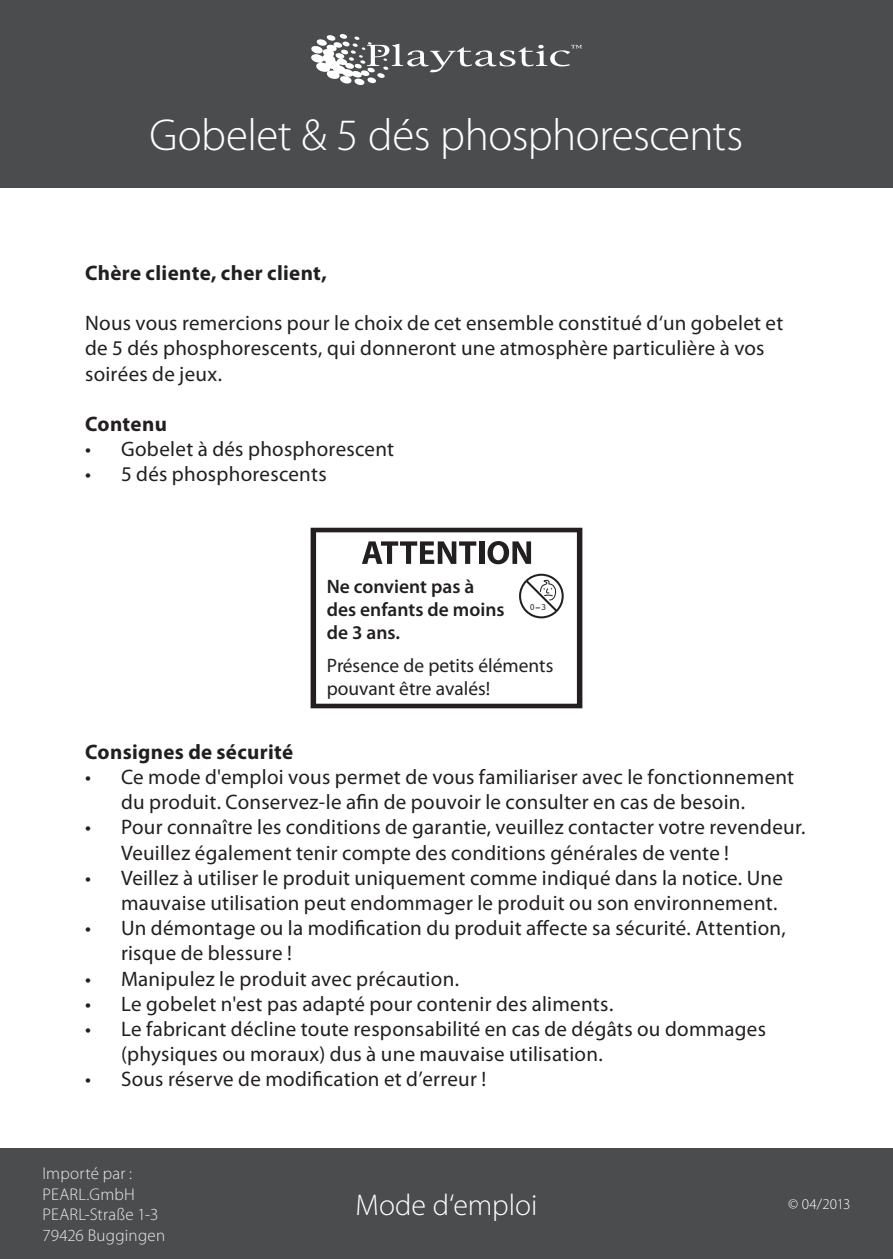
<style>
.page{position:relative;width:893px;height:1259px;background:#fff}
.page>*{position:absolute;margin:0;border:0;box-sizing:border-box;transform-origin:0 0}
.t1{font:300 45px "Myriad Pro";letter-spacing:-.01em;color:#fff}
.t2{font:300 30px "Myriad Pro";color:#fff}
.t3{font:21px/25.2px "Myriad Pro";letter-spacing:.015em;color:#231f20}
.t4{font:700 21px "Myriad Pro";letter-spacing:.015em;color:#231f20}
.t5{font:19.5px/23.4px "Myriad Pro";color:#231f20}
.t6{font:600 19.5px/23.4px "Myriad Pro";color:#231f20}
.t7{font:300 17.1px/20.4px "Myriad Pro";letter-spacing:.015em;color:#ececee}
.t8{font:300 15px "Myriad Pro";letter-spacing:-.015em;color:#fff}
.t9{font:9.6px "Courier";color:#231f20}
</style>
<div class="page">
<div style="left:0;top:1148px;width:893px;height:111px;background:#4b4c4d"></div>
<svg style="left:311px;top:528px;width:271px;height:180px"></svg>
<svg style="left:519px;top:574px;width:45px;height:44px"></svg>
<div style="left:0;top:0;width:893px;height:187px;background:#4b4c4d"></div>
<svg style="left:311px;top:34px;width:271px;height:51px"></svg>
<h1 class="t1" style="left:150px;top:110px;width:595px">Gobelet &amp; 5 dés phosphorescents</h1>
<p class="t4" style="left:85px;top:259px;width:243px">Chère cliente, cher client,</p>
<p class="t3" style="left:85px;top:310px;width:700px">Nous vous remercions pour le choix de cet ensemble constitué d‘un gobelet et de 5 dés phosphorescents, qui donneront une atmosphère particulière à vos soirées de jeux.</p>
<p class="t4" style="left:85px;top:410px;width:83px">Contenu</p>
<p class="t3" style="left:85px;top:436px;width:311px">• Gobelet à dés phosphorescent</p>
<p class="t3" style="left:85px;top:461px;width:243px">• 5 dés phosphorescents</p>
<p class="t6" style="left:327px;top:574px;width:179px">Ne convient pas à des enfants de moins de 3 ans.</p>
<p class="t5" style="left:327px;top:653px;width:228px">Présence de petits éléments pouvant être avalés!</p>
<p class="t9" style="left:529px;top:599px;width:19px">0-3</p>
<p class="t4" style="left:85px;top:738px;width:210px">Consignes de sécurité</p>
<p class="t3" style="left:121px;top:764px;width:675px;text-indent:-36px">• Ce mode d'emploi vous permet de vous familiariser avec le fonctionnement du produit. Conservez-le afin de pouvoir le consulter en cas de besoin.</p>
<p class="t3" style="left:121px;top:814px;width:686px;text-indent:-36px">• Pour connaître les conditions de garantie, veuillez contacter votre revendeur.<br>Veuillez également tenir compte des conditions générales de vente !</p>
<p class="t3" style="left:85px;top:865px;width:699px;text-align:right">• Veillez à utiliser le produit uniquement comme indiqué dans la notice. Une mauvaise utilisation peut endommager le produit ou son environnement.</p>
<p class="t3" style="left:121px;top:915px;width:666px;text-indent:-36px">• Un démontage ou la modification du produit affecte sa sécurité. Attention, risque de blessure !</p>
<p class="t3" style="left:85px;top:965px;width:375px">• Manipulez le produit avec précaution.</p>
<p class="t3" style="left:85px;top:991px;width:530px">• Le gobelet n'est pas adapté pour contenir des aliments.</p>
<p class="t3" style="left:121px;top:1016px;width:646px;text-indent:-36px">• Le fabricant décline toute responsabilité en cas de dégâts ou dommages (physiques ou moraux) dus à une mauvaise utilisation.</p>
<p class="t3" style="left:85px;top:1066px;width:403px">• Sous réserve de modification et d’erreur !</p>
<p class="t7" style="left:43px;top:1163px;width:124px">Importé par :<br>PEARL.GmbH<br>PEARL-Straße 1-3<br>79426 Buggingen</p>
<h2 class="t2" style="left:356px;top:1188px;width:183px">Mode d‘emploi</h2>
<p class="t8" style="left:788px;top:1196px;width:64px">© 04/2013</p>
</div>
